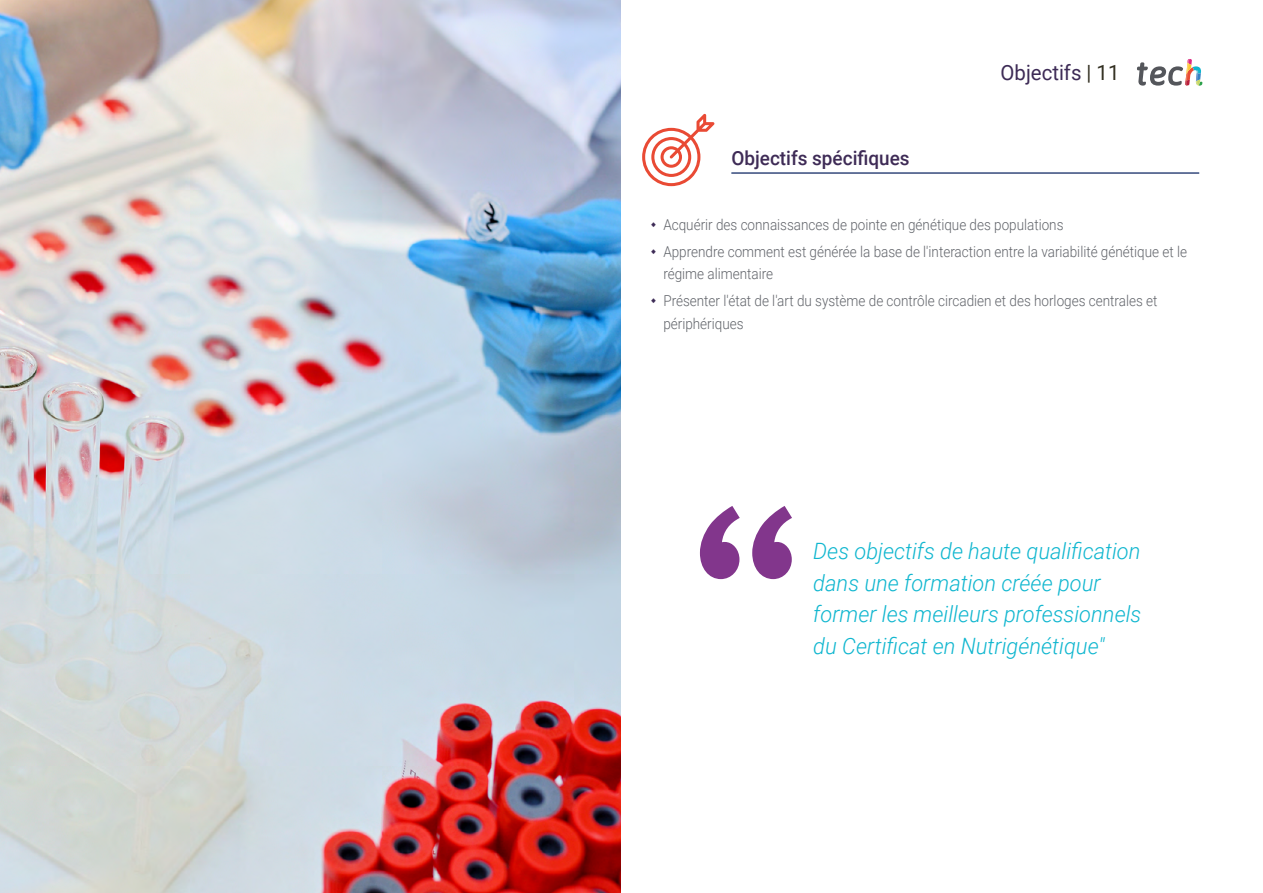
<style>
.page{position:relative;width:1263px;height:893px;background:#fff}
.page>*{position:absolute;margin:0;border:0;box-sizing:border-box;transform-origin:0 0}
.t1{font:italic 300 22.5px/31.5px "Roboto";color:#0fb6cf}
.t2{font:21px "Roboto";color:#3d2b56}
.t3{font:500 19.5px "Roboto";color:#3e2b56}
.t4{font:300 15px/26.7px "Roboto";color:#61646a;scale:.9 1}
.s1{color:#312e20}
</style>
<div class="page">
<img style="left:0;top:0;width:621px;height:893px">
<svg style="left:1137px;top:59px;width:65px;height:27px"></svg>
<svg style="left:700px;top:506px;width:92px;height:73px"></svg>
<svg style="left:642px;top:114px;width:72px;height:72px"></svg>
<hr style="left:731px;top:173px;width:468px;height:1px;background:#3e2b56">
<h3 class="t3" style="left:731px;top:144px;width:180px">Objectifs spécifiques</h3>
<h2 class="t2" style="left:1000px;top:57px;width:120px">Objectifs <span class="s1">| 11</span></h2>
<p class="t4" style="left:663px;top:211px;width:583px">Acquérir des connaissances de pointe en génétique des populations<br>Apprendre comment est générée la base de l'interaction entre la variabilité génétique et le</p>
<p class="t4" style="left:663px;top:260px;width:550px">régime alimentaire<br>Présenter l'état de l'art du système de contrôle circadien et des horloges centrales et</p>
<p class="t4" style="left:663px;top:309px;width:91px">périphériques</p>
<h1 class="t1" style="left:813px;top:534px;width:330px">Des objectifs de haute qualification dans une formation créée pour former les meilleurs professionnels du Certificat en Nutrigénétique"</h1>
</div>
